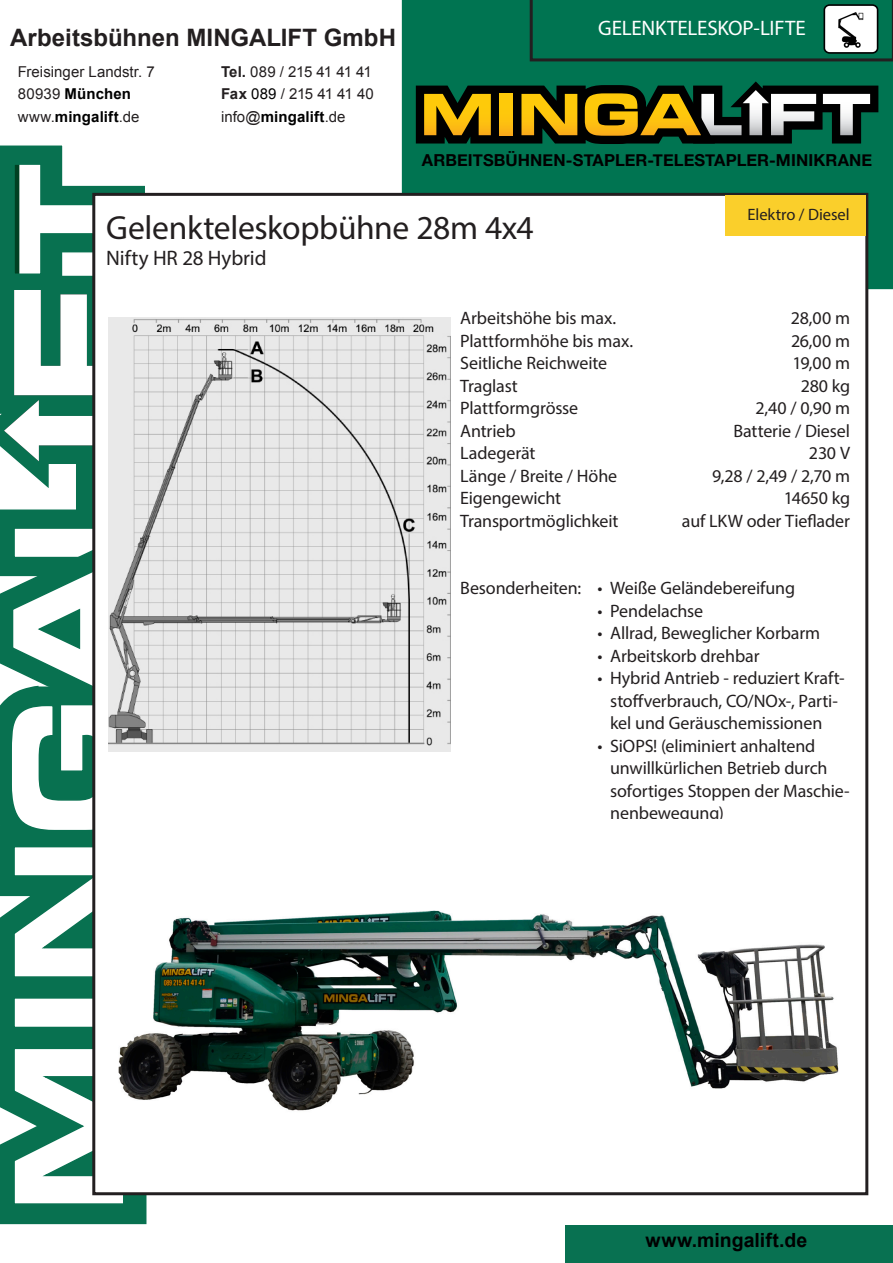
<style>
.page{position:relative;width:893px;height:1263px;background:#fff}
.page>*{position:absolute;margin:0;border:0;box-sizing:border-box;transform-origin:0 0}
.t1{font:33.6px "Myriad Pro";letter-spacing:-.01em;color:#231f20}
.t2{font:700 24px "Arial";color:#231f20}
.t3{font:21px "Myriad Pro";letter-spacing:-.01em;color:#fff}
.t4{font:21px "Myriad Pro";letter-spacing:-.005em;color:#231f20}
.t5{font:700 19.5px "Arial";letter-spacing:.005em;color:#000}
.t6{font:18px/22.5px "Myriad Pro";letter-spacing:-.005em;color:#231f20}
.t7{font:700 16.5px "Helvetica Neue";letter-spacing:.005em;color:#000}
.t8{font:16.5px "Myriad Pro";color:#231f20}
.t9{font:15px/22.5px "Arial";letter-spacing:-.03em;color:#231f20}
.t10{font:15px/22.5px "Arial";color:#231f20}
.s1{font-weight:700}
.s2{color:#000}
.s3{font-weight:700;color:#000}
</style>
<div class="page">
<div style="left:402px;top:0;width:491px;height:289px;background:#007451"></div>
<svg style="left:0;top:145px;width:147px;height:378px"></svg>
<svg style="left:13px;top:163px;width:112px;height:113px"></svg>
<svg style="left:0;top:523px;width:149px;height:702px;fill:#087150"></svg>
<svg style="left:13px;top:1047px;width:112px;height:158px"></svg>
<div style="left:14px;top:998px;width:110px;height:29px;background:#fff"></div>
<div style="left:13px;top:997px;width:112px;height:31px;border:2px solid #087150"></div>
<svg style="left:13px;top:845px;width:79px;height:133px"></svg>
<svg style="left:4px;top:290px;width:88px;height:542px"></svg>
<div style="left:92px;top:193px;width:776px;height:1002px;background:#fff;border:3px solid #231f20"></div>
<div style="left:565px;top:1225px;width:328px;height:38px;background:#087151"></div>
<div style="left:725px;top:196px;width:140px;height:40px;background:#facf2b"></div>
<svg style="left:530px;top:0;width:363px;height:61px"></svg>
<svg style="left:416px;top:81px;width:462px;height:63px"></svg>
<img style="left:109px;top:317px;width:342px;height:435px">
<img style="left:118px;top:910px;width:721px;height:201px">
<img style="left:834px;top:12px;width:34px;height:37px">
<h2 class="t2" style="left:10px;top:22px;width:387px">Arbeitsbühnen MINGALIFT GmbH</h2>
<p class="t9" style="left:221px;top:60px;width:154px"><span class="s1">Tel.</span> 089 / 215 41 41 41<br><span class="s1">Fax</span> <span class="s2">089</span> / 215 41 41 40 info@<span class="s3">mingalift</span>.de</p>
<p class="t10" style="left:18px;top:60px;width:138px">Freisinger Landstr. 7<br>80939 <span class="s3">München </span>www.<span class="s3">mingalift</span>.de</p>
<p class="t3" style="left:598px;top:15px;width:209px">GELENKTELESKOP-LIFTE</p>
<p class="t7" style="left:422px;top:147px;width:452px">ARBEITSBÜHNEN-STAPLER-TELESTAPLER-MINIKRANE</p>
<p class="t1" style="left:106px;top:207px;width:429px">Gelenkteleskopbühne 28m 4x4</p>
<p class="t4" style="left:106px;top:244px;width:162px">Nifty HR 28 Hybrid</p>
<p class="t6" style="left:460px;top:306px;width:157px">Arbeitshöhe bis max.</p>
<p class="t6" style="left:460px;top:329px;width:174px">Plattformhöhe bis max.</p>
<p class="t6" style="left:460px;top:351px;width:148px">Seitliche Reichweite</p>
<p class="t6" style="left:460px;top:374px;width:59px">Traglast</p>
<p class="t6" style="left:460px;top:396px;width:120px">Plattformgrösse</p>
<p class="t6" style="left:460px;top:419px;width:77px">Antrieb<br>Ladegerät</p>
<p class="t6" style="left:460px;top:464px;width:158px">Länge / Breite / Höhe</p>
<p class="t6" style="left:460px;top:486px;width:160px">Eigengewicht<br>Transportmöglichkeit</p>
<p class="t8" style="left:747px;top:204px;width:104px">Elektro / Diesel</p>
<p class="t6" style="left:791px;top:306px;width:61px">28,00 m</p>
<p class="t6" style="left:791px;top:329px;width:60px">26,00 m</p>
<p class="t6" style="left:792px;top:351px;width:59px">19,00 m</p>
<p class="t6" style="left:801px;top:374px;width:51px">280 kg</p>
<p class="t6" style="left:755px;top:396px;width:96px">2,40 / 0,90 m</p>
<p class="t6" style="left:733px;top:419px;width:118px">Batterie / Diesel</p>
<p class="t6" style="left:809px;top:441px;width:43px">230 V</p>
<p class="t6" style="left:712px;top:464px;width:139px">9,28 / 2,49 / 2,70 m</p>
<p class="t6" style="left:784px;top:486px;width:68px">14650 kg</p>
<p class="t6" style="left:682px;top:509px;width:170px">auf LKW oder Tieflader</p>
<p class="t6" style="left:460px;top:576px;width:122px">Besonderheiten:</p>
<p class="t6" style="left:597px;top:576px;width:199px">• Weiße Geländebereifung</p>
<p class="t6" style="left:597px;top:599px;width:107px">• Pendelachse</p>
<p class="t6" style="left:597px;top:621px;width:224px">• Allrad, Beweglicher Korbarm</p>
<p class="t6" style="left:597px;top:644px;width:164px">• Arbeitskorb drehbar</p>
<p class="t6" style="left:597px;top:666px;width:249px;text-align:center">• Hybrid Antrieb - reduziert Kraft&shy;stoffverbrauch, CO/NOx-, Parti&shy;kel und Geräuschemissionen</p>
<p class="t6" style="left:610px;top:734px;width:241px;text-indent:-13px">• SiOPS! (eliminiert anhaltend unwillkürlichen Betrieb durch sofortiges Stoppen der Maschie&shy;nenbewegung)</p>
<p class="t5" style="left:646px;top:1227px;width:163px">www.mingalift.de</p>
</div>
